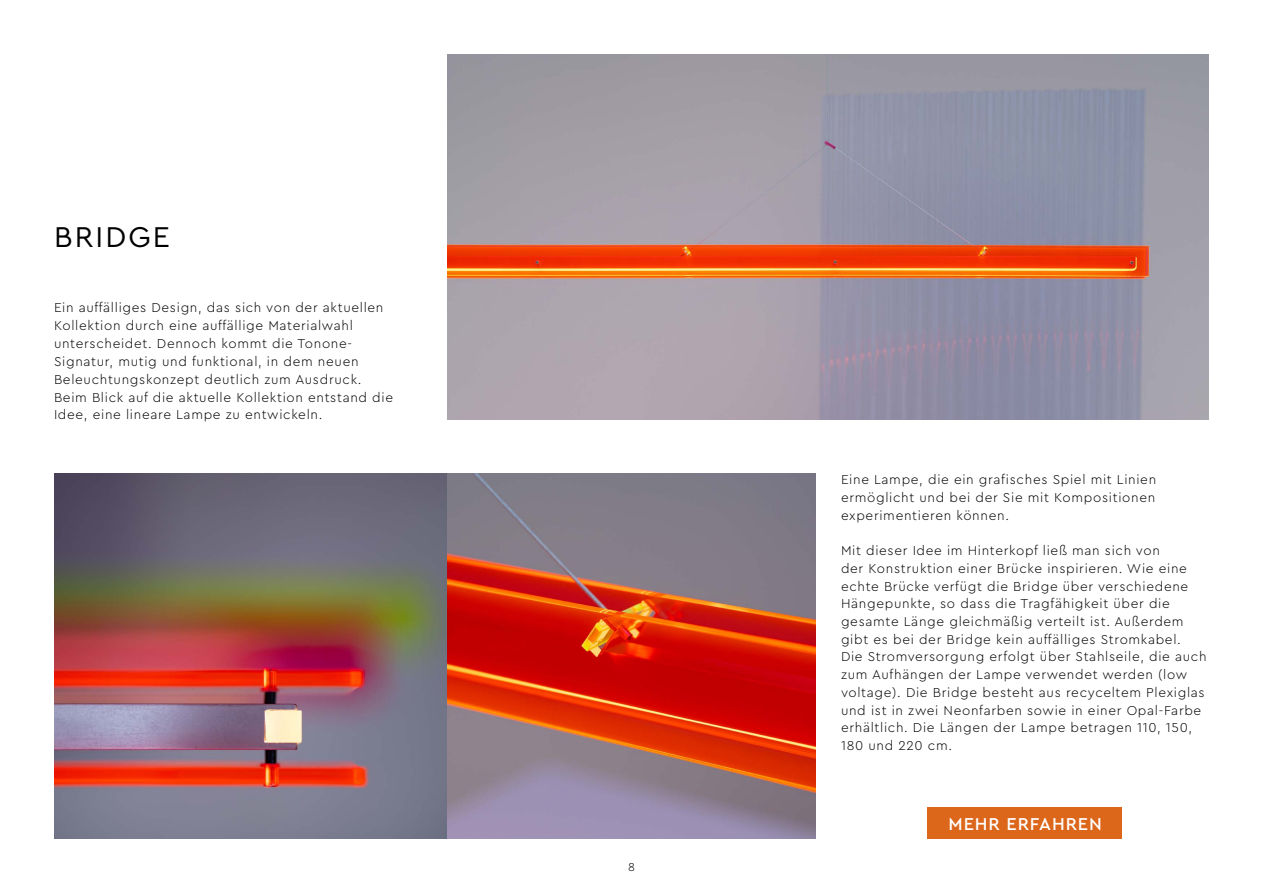
<style>
.page{position:relative;width:1263px;height:893px;background:#fff}
.page>*{position:absolute;margin:0;border:0;box-sizing:border-box;transform-origin:0 0}
.t1{font:30px "Cera PRO";letter-spacing:.07em;color:#000}
.t2{font:500 18px "Cera Pro";letter-spacing:.05em;color:#fff}
.t3{font:300 13.5px/17.7px "Cera PRO";letter-spacing:.05em;color:#000}
.t4{font:300 12px "Cera PRO";color:#000}
</style>
<div class="page">
<img style="left:54px;top:473px;width:761px;height:366px">
<img style="left:447px;top:54px;width:762px;height:365px">
<div style="left:928px;top:807px;width:194px;height:32px;background:#dc671b"></div>
<h1 class="t1" style="left:54px;top:217px;width:117px">BRIDGE</h1>
<p class="t3" style="left:54px;top:298px;width:341px">Ein auffälliges Design, das sich von der aktuellen Kollektion durch eine auffällige Materialwahl unterscheidet. Dennoch kommt die Tonone-Signatur, mutig und funktional, in dem neuen Beleuchtungskonzept deutlich zum Ausdruck.<br>Beim Blick auf die aktuelle Kollektion entstand die Idee, eine lineare Lampe zu entwickeln.</p>
<p class="t4" style="left:628px;top:859px;width:8px">8</p>
<p class="t3" style="left:841px;top:470px;width:317px;text-align:justify">Eine Lampe, die ein grafisches Spiel mit Linien ermöglicht und bei der Sie mit Kompositionen experimentieren können.</p>
<p class="t3" style="left:841px;top:541px;width:367px">Mit dieser Idee im Hinterkopf ließ man sich von<br>der Konstruktion einer Brücke inspirieren. Wie eine echte Brücke verfügt die Bridge über verschiedene Hängepunkte, so dass die Tragfähigkeit über die gesamte Länge gleichmäßig verteilt ist. Außerdem gibt es bei der Bridge kein auffälliges Stromkabel.<br>Die Stromversorgung erfolgt über Stahlseile, die auch zum Aufhängen der Lampe verwendet werden (low voltage). Die Bridge besteht aus recyceltem Plexiglas und ist in zwei Neonfarben sowie in einer Opal-Farbe erhältlich. Die Längen der Lampe betragen 110, 150, 180 und 220 cm.</p>
<h2 class="t2" style="left:949px;top:812px;width:155px">MEHR ERFAHREN</h2>
</div>
